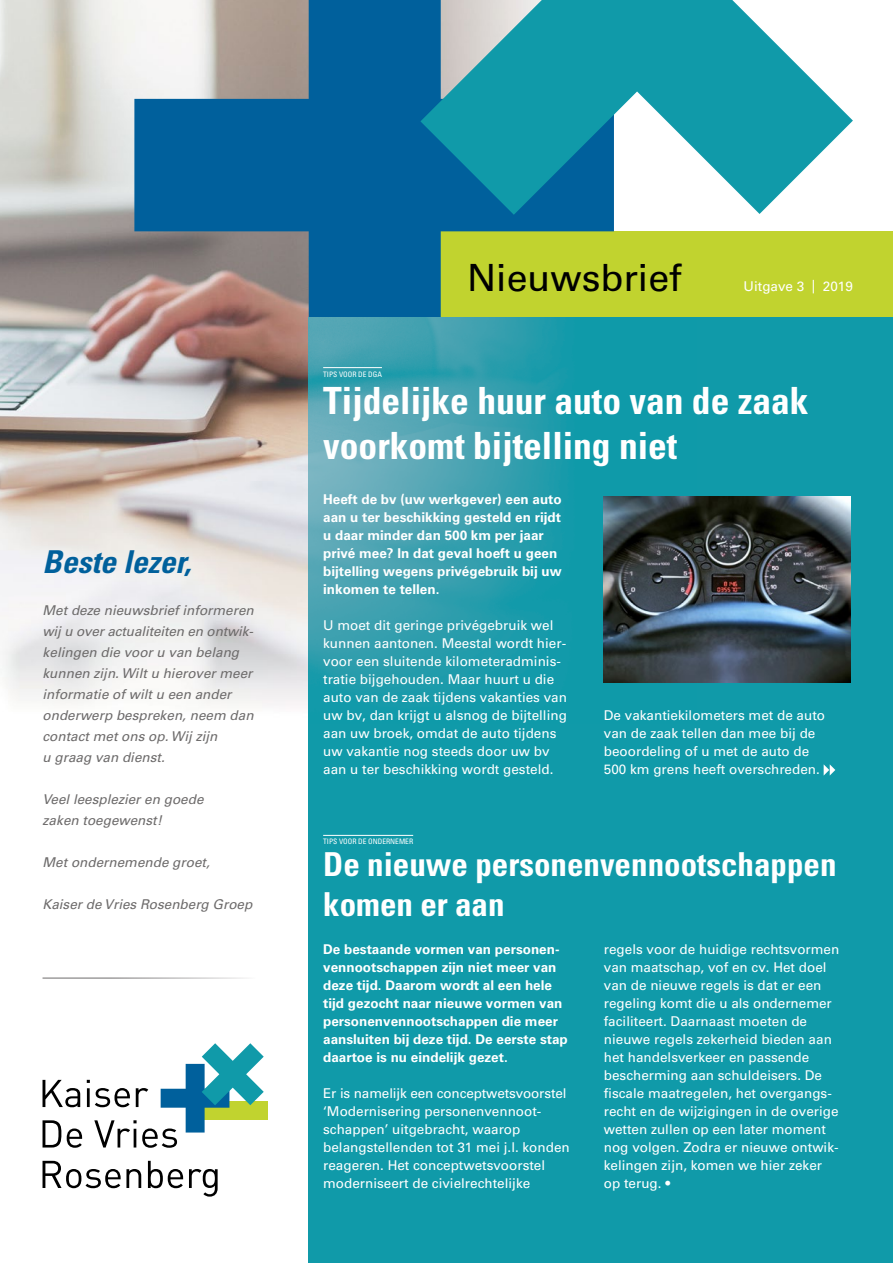
<style>
.page{position:relative;width:893px;height:1263px;background:#fff}
.page>*{position:absolute;margin:0;border:0;box-sizing:border-box;transform-origin:0 0}
.t1{font:700 condensed 37.5px/45px "Univers LT Std";color:#fff}
.t2{font:37.5px "Univers LT Std";color:#000}
.t3{font:700 condensed 33px/39.6px "Univers LT Std";color:#fff}
.t4{font:italic 700 condensed 31.5px "Univers LT Std";color:#00609c}
.t5{font:13.5px/18px "Univers LT Std";color:#fff}
.t6{font:700 13.5px/18px "Univers LT Std";color:#fff}
.t7{font:italic 13.5px/21px "Univers LT Std";color:#6d6b6b}
.t8{font:condensed 7.5px "Univers LT Std";color:#fff}
</style>
<div class="page">
<img style="left:0;top:0;width:309px;height:723px">
<div style="left:403px;top:231px;width:490px;height:87px;background:#c1d32f"></div>
<svg style="left:134px;top:0;width:480px;height:404px"></svg>
<svg style="left:420px;top:0;width:433px;height:215px;fill:#109aa9"></svg>
<div style="left:309px;top:318px;width:584px;height:945px;background:#109aa9"></div>
<img style="left:309px;top:318px;width:387px;height:382px">
<div style="left:199px;top:1101px;width:69px;height:19px;background:#c1d32f"></div>
<svg style="left:43px;top:1043px;width:221px;height:105px"></svg>
<svg style="left:43px;top:1161px;width:98px;height:27px"></svg>
<svg style="left:148px;top:1161px;width:35px;height:27px"></svg>
<svg style="left:189px;top:1169px;width:29px;height:27px"></svg>
<svg style="left:824px;top:764px;width:11px;height:12px"></svg>
<hr style="left:323px;top:367px;width:59px;height:1px;background:#fff">
<hr style="left:323px;top:835px;width:90px;height:1px;background:#fff">
<img style="left:604px;top:497px;width:246px;height:185px">
<h3 class="t4" style="left:43px;top:543px;width:150px">Beste lezer,</h3>
<p class="t7" style="left:43px;top:600px;width:213px">Met deze nieuwsbrief informeren wij u over actualiteiten en ontwik&shy;kelingen die voor u van belang kunnen zijn. Wilt u hierover meer informatie of wilt u een ander onderwerp bespreken, neem dan contact met ons op. Wij zijn<br>u graag van dienst.</p>
<p class="t7" style="left:43px;top:789px;width:163px">Veel leesplezier en goede zaken toegewenst!</p>
<p class="t7" style="left:43px;top:852px;width:169px">Met ondernemende groet,</p>
<p class="t7" style="left:43px;top:894px;width:211px">Kaiser de Vries Rosenberg Groep</p>
<h1 class="t2" style="left:467px;top:256px;width:216px">Nieuwsbrief</h1>
<p class="t5" style="left:744px;top:277px;width:111px">Uitgave 3 | 2019</p>
<p class="t8" style="left:323px;top:369px;width:60px">TIPS VOOR DE DGA</p>
<h1 class="t1" style="left:323px;top:378px;width:487px">Tijdelijke huur auto van de zaak voorkomt bijtelling niet</h1>
<p class="t6" style="left:323px;top:490px;width:240px">Heeft de bv (uw werkgever) een auto aan u ter beschikking gesteld en rijdt u daar minder dan 500 km per jaar privé mee? In dat geval hoeft u geen bijtelling wegens privégebruik bij uw inkomen te tellen.</p>
<p class="t5" style="left:323px;top:616px;width:245px">U moet dit geringe privégebruik wel kunnen aantonen. Meestal wordt hier&shy;voor een sluitende kilometeradminis&shy;tratie bijgehouden. Maar huurt u die auto van de zaak tijdens vakanties van uw bv, dan krijgt u alsnog de bijtelling aan uw broek, omdat de auto tijdens uw vakantie nog steeds door uw bv aan u ter beschikking wordt gesteld.</p>
<p class="t5" style="left:604px;top:706px;width:223px">De vakantiekilometers met de auto van de zaak tellen dan mee bij de beoordeling of u met de auto de<br>500 km grens heeft overschreden.</p>
<p class="t8" style="left:323px;top:837px;width:92px">TIPS VOOR DE ONDERNEMER</p>
<h2 class="t3" style="left:323px;top:845px;width:515px">De nieuwe personenvennootschappen komen er aan</h2>
<p class="t6" style="left:323px;top:940px;width:246px">De bestaande vormen van personen&shy;vennootschappen zijn niet meer van deze tijd. Daarom wordt al een hele tijd gezocht naar nieuwe vormen van personenvennootschappen die meer aansluiten bij deze tijd. De eerste stap daartoe is nu eindelijk gezet.</p>
<p class="t5" style="left:323px;top:1084px;width:248px">Er is namelijk een conceptwetsvoorstel ‘Modernisering personenvennoot&shy;schappen’ uitgebracht, waarop belangstellenden tot 31 mei j.l. konden reageren. Het conceptwetsvoorstel moderniseert de civielrechtelijke</p>
<p class="t5" style="left:604px;top:940px;width:237px">regels voor de huidige rechtsvormen van maatschap, vof en cv. Het doel van de nieuwe regels is dat er een regeling komt die u als ondernemer faciliteert. Daarnaast moeten de nieuwe regels zekerheid bieden aan het handelsverkeer en passende bescherming aan schuldeisers. De fiscale maatregelen, het overgangs&shy;recht en de wijzigingen in de overige wetten zullen op een later moment nog volgen. Zodra er nieuwe ontwik&shy;kelingen zijn, komen we hier zeker op terug. •</p>
</div>
